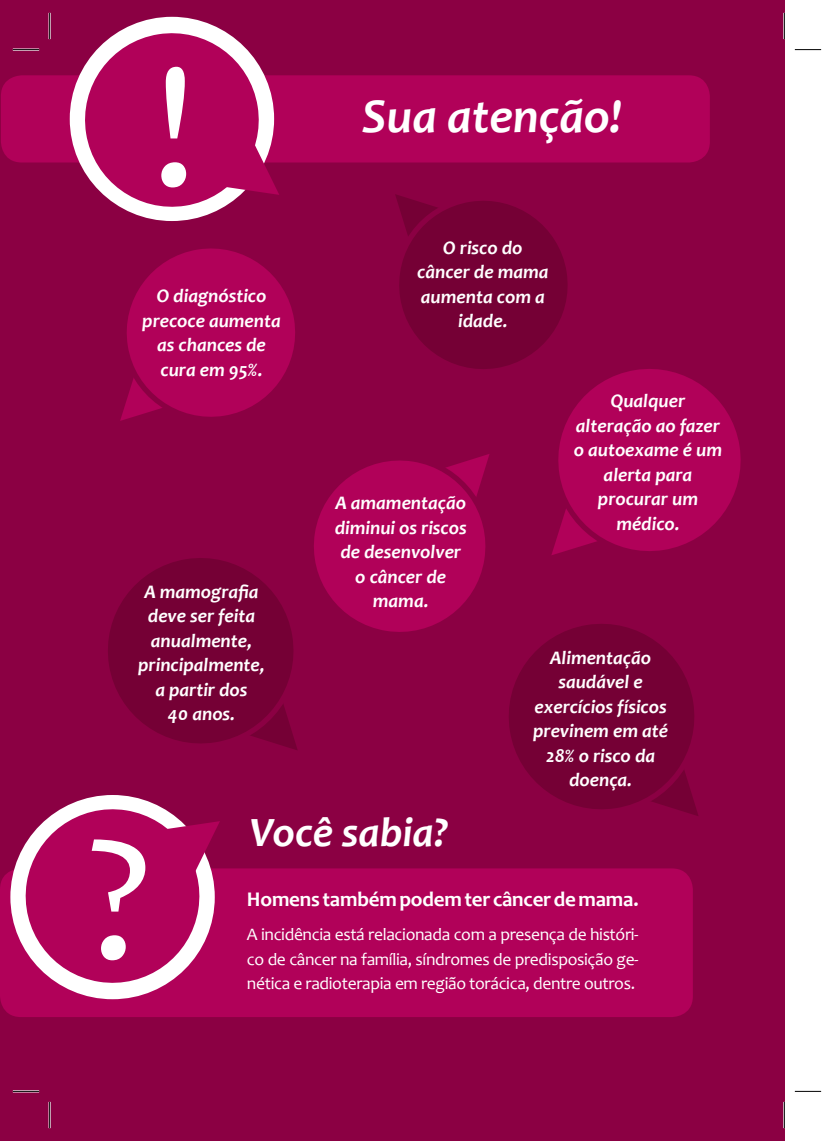
<style>
.page{position:relative;width:834px;height:1141px;background:#fff}
.page>*{position:absolute;margin:0;border:0;box-sizing:border-box;transform-origin:0 0}
.t1{font:186.2px "Candara";color:#fff}
.t2{font:185.15px "Candara";color:#fff}
.t3{font:italic 700 48.65px "Candara";color:#fff}
.t4{font:italic 700 42px "Candara";color:#fff}
.t5{font:700 21px "Candara";letter-spacing:-.01em;color:#fff}
.t6{font:italic 700 19.25px/24.5px "Candara";color:#fff;text-align:center}
.t7{font:17.5px/24.5px "Candara";letter-spacing:-.02em;color:#fff;text-align:justify}
</style>
<div class="page">
<div style="left:0;top:0;width:784px;height:1141px;background:#8b0043"></div>
<div style="left:1px;top:75px;width:708px;height:88px;background:#b10159;border-radius:21px"></div>
<div style="left:70px;top:17px;width:204px;height:204px;background:#fff;border-radius:50%"></div>
<svg style="left:79px;top:27px;width:200px;height:186px"></svg>
<div style="left:0;top:868px;width:692px;height:149px;background:#b10159;border-radius:21px"></div>
<svg style="left:120px;top:248px;width:175px;height:173px"></svg>
<svg style="left:395px;top:194px;width:173px;height:175px"></svg>
<svg style="left:548px;top:359px;width:193px;height:196px"></svg>
<svg style="left:108px;top:558px;width:190px;height:192px"></svg>
<svg style="left:314px;top:454px;width:176px;height:178px"></svg>
<svg style="left:509px;top:624px;width:189px;height:192px"></svg>
<div style="left:10px;top:795px;width:205px;height:204px;background:#fff;border-radius:50%"></div>
<svg style="left:19px;top:803px;width:201px;height:186px"></svg>
<hr style="left:13px;top:49px;width:26px;height:2px;background:#fff">
<hr style="left:13px;top:1090px;width:26px;height:2px;background:#fff">
<hr style="left:49px;top:13px;width:2px;height:26px;background:#fff">
<hr style="left:49px;top:1102px;width:2px;height:26px;background:#fff">
<svg style="left:13px;top:49px;width:26px;height:1px"></svg>
<svg style="left:794px;top:49px;width:27px;height:1px"></svg>
<svg style="left:13px;top:1091px;width:26px;height:1px"></svg>
<svg style="left:794px;top:1091px;width:27px;height:1px"></svg>
<svg style="left:49px;top:13px;width:1px;height:26px"></svg>
<svg style="left:49px;top:1102px;width:1px;height:26px"></svg>
<svg style="left:783px;top:13px;width:1px;height:26px"></svg>
<svg style="left:783px;top:1102px;width:1px;height:26px"></svg>
<h1 class="t1" style="left:150px;top:10px;width:48px">!</h1>
<p class="t6" style="left:142px;top:284px;width:140px">O diagnóstico precoce aumenta as chances de cura em 95%.</p>
<p class="t6" style="left:138px;top:579px;width:128px">A mamografia deve ser feita anualmente, principalmente, a partir dos<br>40 anos.</p>
<h3 class="t3" style="left:362px;top:86px;width:262px">Sua atenção!</h3>
<p class="t6" style="left:417px;top:235px;width:133px">O risco do câncer de mama aumenta com a idade.</p>
<p class="t6" style="left:335px;top:491px;width:133px">A amamentação diminui os riscos de desenvolver o câncer de mama.</p>
<p class="t6" style="left:573px;top:388px;width:150px">Qualquer alteração ao fazer o autoexame é um alerta para procurar um médico.</p>
<p class="t6" style="left:533px;top:645px;width:136px">Alimentação saudável e exercícios físicos previnem em até<br>28% o risco da doença.</p>
<h2 class="t2" style="left:86px;top:784px;width:67px">?</h2>
<h3 class="t4" style="left:249px;top:806px;width:200px">Você sabia?</h3>
<p class="t5" style="left:247px;top:886px;width:393px">Homens também podem ter câncer de mama.</p>
<p class="t7" style="left:247px;top:922px;width:393px">A incidência está relacionada com a presença de históri&shy;co de câncer na família, síndromes de predisposição ge&shy;nética e radioterapia em região torácica, dentre outros.</p>
</div>
